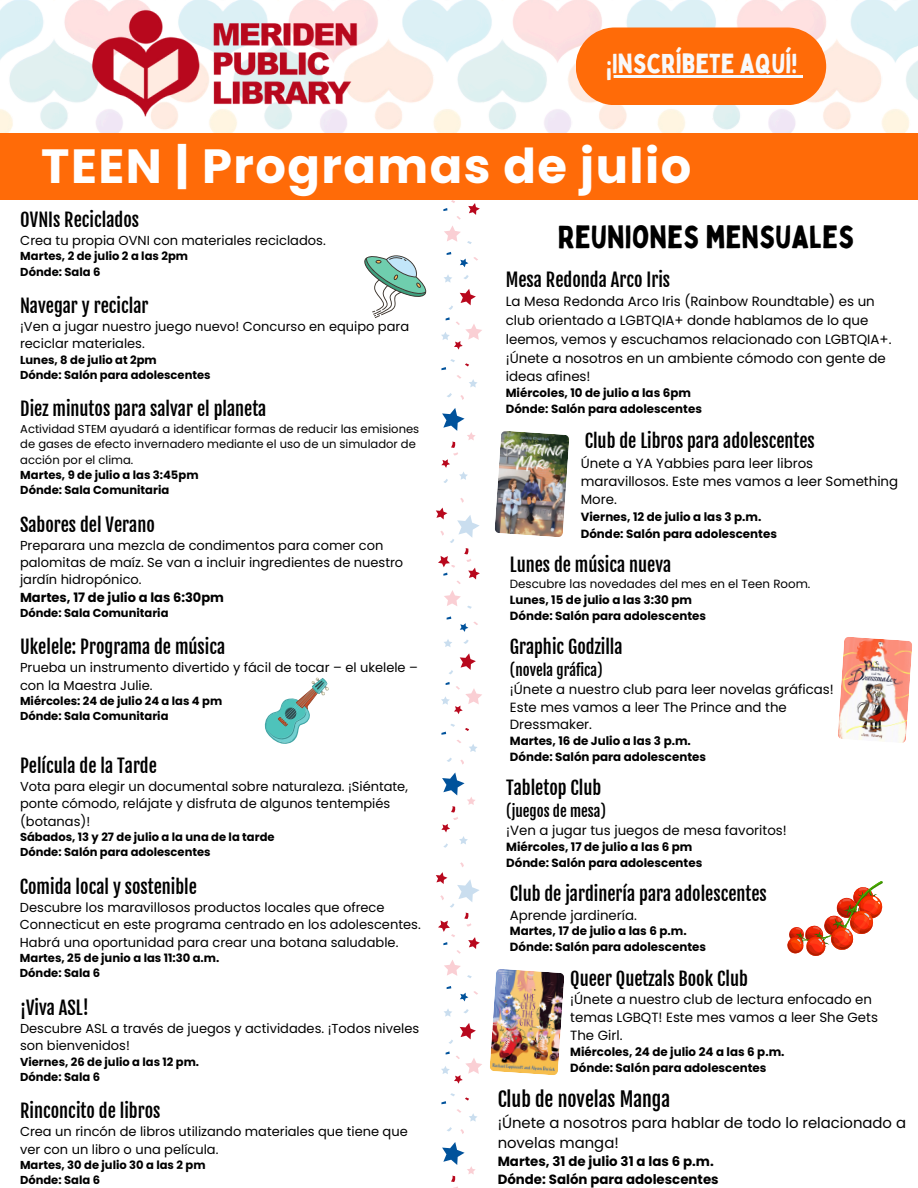
<style>
.page{position:relative;width:918px;height:1188px;background:#fff}
.page>*{position:absolute;margin:0;border:0;box-sizing:border-box;transform-origin:0 0}
.t1{font:700 48px "Poppins";letter-spacing:.03em;color:#fff}
.t2{font:31.5px "Bobby Jones";color:#000}
.t3{font:27px "Bobby Jones";color:#f8f9fa}
.t4{font:19.8px "Fjalla One";color:#000}
.t5{font:18.3px "Fjalla One";color:#000}
.t6{font:15px "Fjalla One";color:#000}
.t7{font:14.85px/20.1px "Poppins";color:#000}
.t8{font:13.35px/18.8px "Poppins";color:#000}
.t9{font:700 13.35px/17.9px "Poppins";color:#000}
.t10{font:13.05px/17.2px "Poppins";color:#000}
.t11{font:700 13.05px "Poppins";color:#000}
.t12{font:700 11.85px/15.8px "Poppins";color:#000}
.t13{font:11.85px "Poppins";color:#000}
.t14{font:700 11.55px "Poppins";color:#000}
.t15{font:11.55px/15.5px "Poppins";color:#000}
</style>
<div class="page">
<img style="left:0;top:0;width:918px;height:133px">
<div style="left:0;top:133px;width:918px;height:67px;background:#ff6b08"></div>
<img style="left:92px;top:10px;width:265px;height:108px">
<svg style="left:364px;top:255px;width:63px;height:63px"></svg>
<svg style="left:436px;top:201px;width:46px;height:987px"></svg>
<svg style="left:265px;top:677px;width:64px;height:67px"></svg>
<img style="left:495px;top:431px;width:74px;height:106px">
<img style="left:838px;top:637px;width:74px;height:106px">
<img style="left:490px;top:969px;width:74px;height:106px">
<svg style="left:787px;top:881px;width:96px;height:75px"></svg>
<svg style="left:576px;top:27px;width:250px;height:78px;background:#fe781f"></svg>
<p class="t3" style="left:606px;top:46px;width:192px">¡INSCRÍBETE AQUÍ!</p>
<p class="t1" style="left:41px;top:133px;width:652px">TEEN | Programas de julio</p>
<p class="t5" style="left:20px;top:208px;width:120px">OVNIs Reciclados</p>
<p class="t10" style="left:20px;top:232px;width:307px">Crea tu propia OVNI con materiales reciclados.</p>
<p class="t14" style="left:20px;top:248px;width:169px">Martes, 2 de julio 2 a las 2pm</p>
<p class="t14" style="left:20px;top:264px;width:82px">Dónde: Sala 6</p>
<p class="t5" style="left:20px;top:294px;width:130px">Navegar y reciclar</p>
<p class="t10" style="left:20px;top:318px;width:391px">¡Ven a jugar nuestro juego nuevo! Concurso en equipo para reciclar materiales.</p>
<p class="t14" style="left:20px;top:352px;width:138px">Lunes, 8 de julio at 2pm</p>
<p class="t14" style="left:20px;top:367px;width:192px">Dónde: Salón para adolescentes</p>
<p class="t5" style="left:20px;top:398px;width:248px">Diez minutos para salvar el planeta</p>
<p class="t15" style="left:20px;top:421px;width:400px">Actividad STEM ayudará a identificar formas de reducir las emisiones de gases de efecto invernadero mediante el uso de un simulador de acción por el clima.</p>
<p class="t14" style="left:20px;top:467px;width:180px">Martes, 9 de julio a las 3:45pm</p>
<p class="t14" style="left:20px;top:482px;width:150px">Dónde: Sala Comunitaria</p>
<p class="t5" style="left:20px;top:513px;width:136px">Sabores del Verano</p>
<p class="t10" style="left:20px;top:537px;width:385px">Preparara una mezcla de condimentos para comer con palomitas de maíz. Se van a incluir ingredientes de nuestro jardín hidropónico.</p>
<p class="t11" style="left:20px;top:588px;width:205px">Martes, 17 de julio a las 6:30pm</p>
<p class="t14" style="left:20px;top:605px;width:150px">Dónde: Sala Comunitaria</p>
<p class="t5" style="left:20px;top:636px;width:207px">Ukelele: Programa de música</p>
<p class="t10" style="left:20px;top:659px;width:399px">Prueba un instrumento divertido y fácil de tocar – el ukelele – con la Maestra Julie.</p>
<p class="t14" style="left:20px;top:693px;width:204px">Miércoles: 24 de julio 24 a las 4 pm</p>
<p class="t14" style="left:20px;top:708px;width:150px">Dónde: Sala Comunitaria</p>
<p class="t5" style="left:20px;top:755px;width:138px">Película de la Tarde</p>
<p class="t10" style="left:20px;top:778px;width:389px">Vota para elegir un documental sobre naturaleza. ¡Siéntate, ponte cómodo, relájate y disfruta de algunos tentempiés (botanas)!</p>
<p class="t14" style="left:20px;top:829px;width:256px">Sábados, 13 y 27 de julio a la una de la tarde</p>
<p class="t14" style="left:20px;top:844px;width:192px">Dónde: Salón para adolescentes</p>
<p class="t5" style="left:20px;top:875px;width:179px">Comida local y sostenible</p>
<p class="t10" style="left:20px;top:899px;width:402px">Descubre los maravillosos productos locales que ofrece<br>Connecticut en este programa centrado en los adolescentes.<br>Habrá una oportunidad para crear una botana saludable.</p>
<p class="t14" style="left:20px;top:950px;width:201px">Martes, 25 de junio a las 11:30 a.m.</p>
<p class="t14" style="left:20px;top:965px;width:82px">Dónde: Sala 6</p>
<h1 class="t5" style="left:20px;top:996px;width:70px">¡Viva ASL!</h1>
<h2 class="t10" style="left:20px;top:1020px;width:401px">Descubre ASL a través de juegos y actividades. ¡Todos niveles son bienvenidos!</h2>
<p class="t14" style="left:20px;top:1053px;width:181px">Viernes, 26 de julio a las 12 pm.</p>
<p class="t14" style="left:20px;top:1069px;width:81px">Dónde: Sala 6</p>
<p class="t5" style="left:20px;top:1100px;width:142px">Rinconcito de libros</p>
<p class="t10" style="left:20px;top:1123px;width:389px">Crea un rincón de libros utilizando materiales que tiene que ver con un libro o una película.</p>
<p class="t14" style="left:20px;top:1157px;width:187px">Martes, 30 de julio 30 a las 2 pm</p>
<p class="t14" style="left:20px;top:1172px;width:81px">Dónde: Sala 6</p>
<h5 class="t2" style="left:558px;top:217px;width:298px">REUNIONES MENSUALES</h5>
<p class="t5" style="left:506px;top:268px;width:166px">Mesa Redonda Arco Iris</p>
<p class="t8" style="left:506px;top:292px;width:387px">La Mesa Redonda Arco Iris (Rainbow Roundtable) es un club orientado a LGBTQIA+ donde hablamos de lo que leemos, vemos y escuchamos relacionado con LGBTQIA+. ¡Únete a nosotros en un ambiente cómodo con gente de ideas afines!</p>
<p class="t12" style="left:506px;top:385px;width:198px">Miércoles, 10 de julio a las 6pm<br>Dónde: Salón para adolescentes</p>
<p class="t5" style="left:585px;top:429px;width:232px">Club de Libros para adolescentes</p>
<p class="t8" style="left:581px;top:454px;width:319px;line-height:18.3px">Únete a YA Yabbies para leer libros maravillosos. Este mes vamos a leer Something<br>More.</p>
<h3 class="t12" style="left:581px;top:509px;width:182px">Viernes, 12 de julio a las 3 p.m.</h3>
<h6 class="t12" style="left:581px;top:526px;width:198px">Dónde: Salón para adolescentes</h6>
<p class="t5" style="left:510px;top:553px;width:163px">Lunes de música nueva</p>
<p class="t13" style="left:510px;top:576px;width:302px">Descubre las novedades del mes en el Teen Room.</p>
<p class="t12" style="left:510px;top:592px;width:184px">Lunes, 15 de julio a las 3:30 pm</p>
<p class="t12" style="left:510px;top:608px;width:198px">Dónde: Salón para adolescentes</p>
<p class="t5" style="left:510px;top:636px;width:114px">Graphic Godzilla</p>
<p class="t6" style="left:510px;top:661px;width:94px">(novela gráfica)</p>
<p class="t8" style="left:510px;top:680px;width:325px;line-height:17.9px">¡Únete a nuestro club para leer novelas gráficas!<br>Este mes vamos a leer The Prince and the<br>Dressmaker.</p>
<p class="t12" style="left:510px;top:733px;width:183px">Martes, 16 de Julio a las 3 p.m.</p>
<p class="t12" style="left:510px;top:749px;width:198px">Dónde: Salón para adolescentes</p>
<p class="t5" style="left:506px;top:777px;width:97px">Tabletop Club</p>
<p class="t6" style="left:506px;top:802px;width:101px">(juegos de mesa)</p>
<p class="t8" style="left:506px;top:821px;width:282px">¡Ven a jugar tus juegos de mesa favoritos!</p>
<p class="t12" style="left:506px;top:839px;width:188px">Miércoles, 17 de julio a las 6 pm</p>
<p class="t12" style="left:506px;top:855px;width:198px">Dónde: Salón para adolescentes</p>
<p class="t5" style="left:510px;top:882px;width:259px">Club de jardinería para adolescentes</p>
<p class="t8" style="left:510px;top:906px;width:129px">Aprende jardinería.</p>
<p class="t12" style="left:510px;top:923px;width:198px">Martes, 17 de julio a las 6 p.m.<br>Dónde: Salón para adolescentes</p>
<p class="t5" style="left:570px;top:967px;width:179px">Queer Quetzals Book Club</p>
<p class="t8" style="left:570px;top:991px;width:309px;line-height:17.9px">¡Únete a nuestro club de lectura enfocado en temas LGBQT! Este mes vamos a leer She Gets<br>The Girl.</p>
<p class="t12" style="left:570px;top:1044px;width:216px">Miércoles, 24 de julio 24 a las 6 p.m.</p>
<p class="t12" style="left:570px;top:1060px;width:198px">Dónde: Salón para adolescentes</p>
<p class="t4" style="left:498px;top:1087px;width:174px">Club de novelas Manga</p>
<p class="t7" style="left:498px;top:1113px;width:410px">¡Únete a nosotros para hablar de todo lo relacionado a novelas manga!</p>
<p class="t9" style="left:498px;top:1152px;width:223px">Martes, 31 de julio 31 a las 6 p.m.<br>Dónde: Salón para adolescentes</p>
</div>
